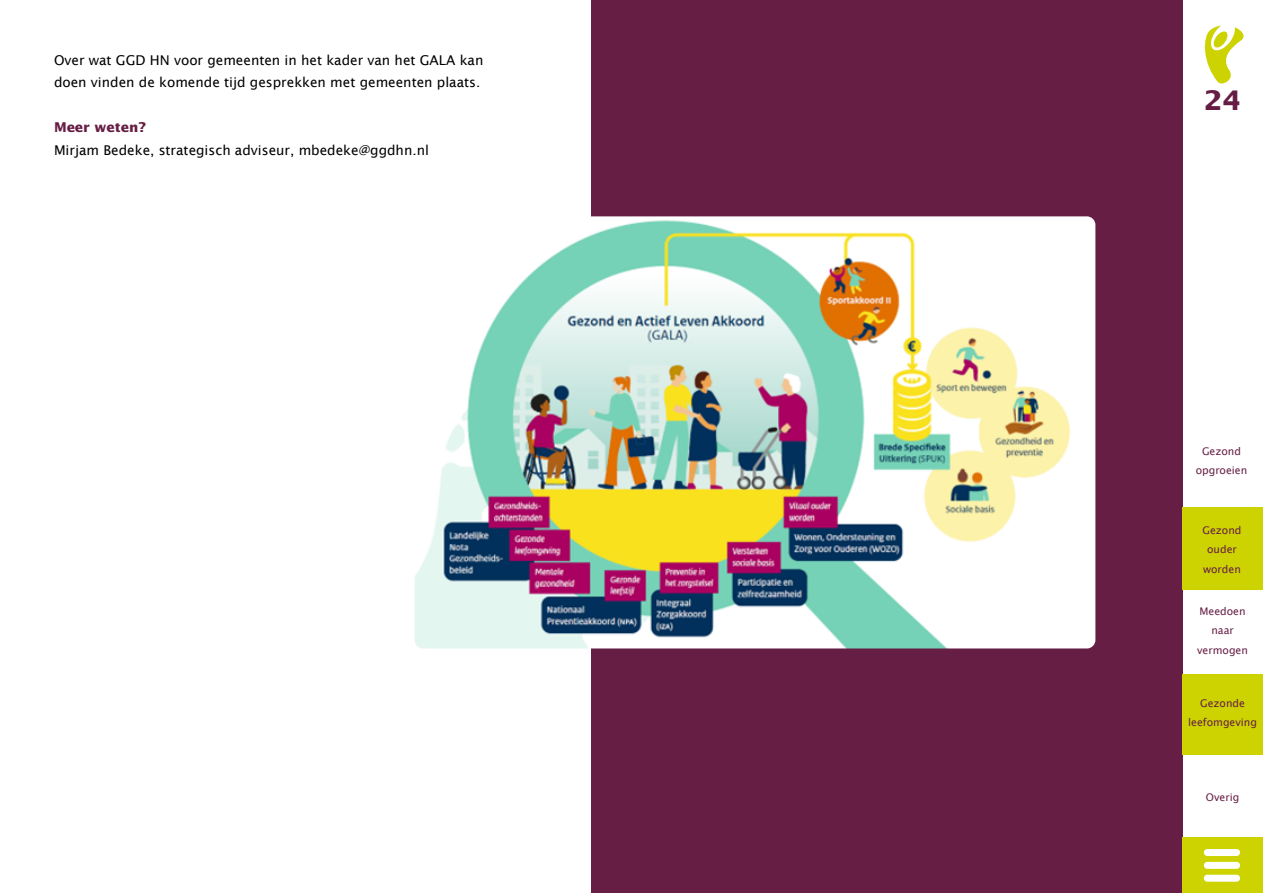
<style>
.page{position:relative;width:1263px;height:893px;background:#fff}
.page>*{position:absolute;margin:0;border:0;box-sizing:border-box;transform-origin:0 0}
.t1{font:700 27px "Lucida Sans";color:#661d44}
.Platte_tekst{font:13.5px/22.5px "Lucida Sans";color:#000}
.Platte_tekst-2{font:700 13.5px "Lucida Sans";color:#671e45}
.t2{font:10.5px/19.5px "Lucida Sans Unicode";color:#671e45;text-align:center}
</style>
<div class="page">
<svg style="left:1204px;top:26px;width:40px;height:58px"></svg>
<div style="left:591px;top:0;width:591px;height:893px;background:#671e45"></div>
<img style="left:415px;top:216px;width:680px;height:432px">
<div style="left:1182px;top:674px;width:81px;height:81px;background:#ccd300"></div>
<div style="left:1182px;top:838px;width:81px;height:55px;background:#ccd300"></div>
<div style="left:1204px;top:849px;width:36px;height:7px;background:#fff;border-radius:4px"></div>
<div style="left:1204px;top:862px;width:36px;height:7px;background:#fff;border-radius:4px"></div>
<div style="left:1204px;top:875px;width:36px;height:7px;background:#fff;border-radius:4px"></div>
<div style="left:1182px;top:508px;width:81px;height:82px;background:#ccd300"></div>
<p class="Platte_tekst" style="left:54px;top:49px;width:431px">Over wat GGD HN voor gemeenten in het kader van het GALA kan doen vinden de komende tijd gesprekken met gemeenten plaats.</p>
<p class="Platte_tekst-2" style="left:54px;top:120px;width:94px">Meer weten?</p>
<p class="Platte_tekst" style="left:54px;top:139px;width:376px">Mirjam Bedeke, strategisch adviseur, mbedeke@ggdhn.nl</p>
<h1 class="t1" style="left:1204px;top:86px;width:39px">24</h1>
<p class="t2" style="left:1196px;top:441px;width:53px">Gezond opgroeien</p>
<p class="t2" style="left:1202px;top:520px;width:41px">Gezond ouder worden</p>
<p class="t2" style="left:1197px;top:601px;width:52px">Meedoen naar vermogen</p>
<p class="t2" style="left:1188px;top:693px;width:70px">Gezonde leefomgeving</p>
<p class="t2" style="left:1206px;top:787px;width:35px">Overig</p>
</div>
